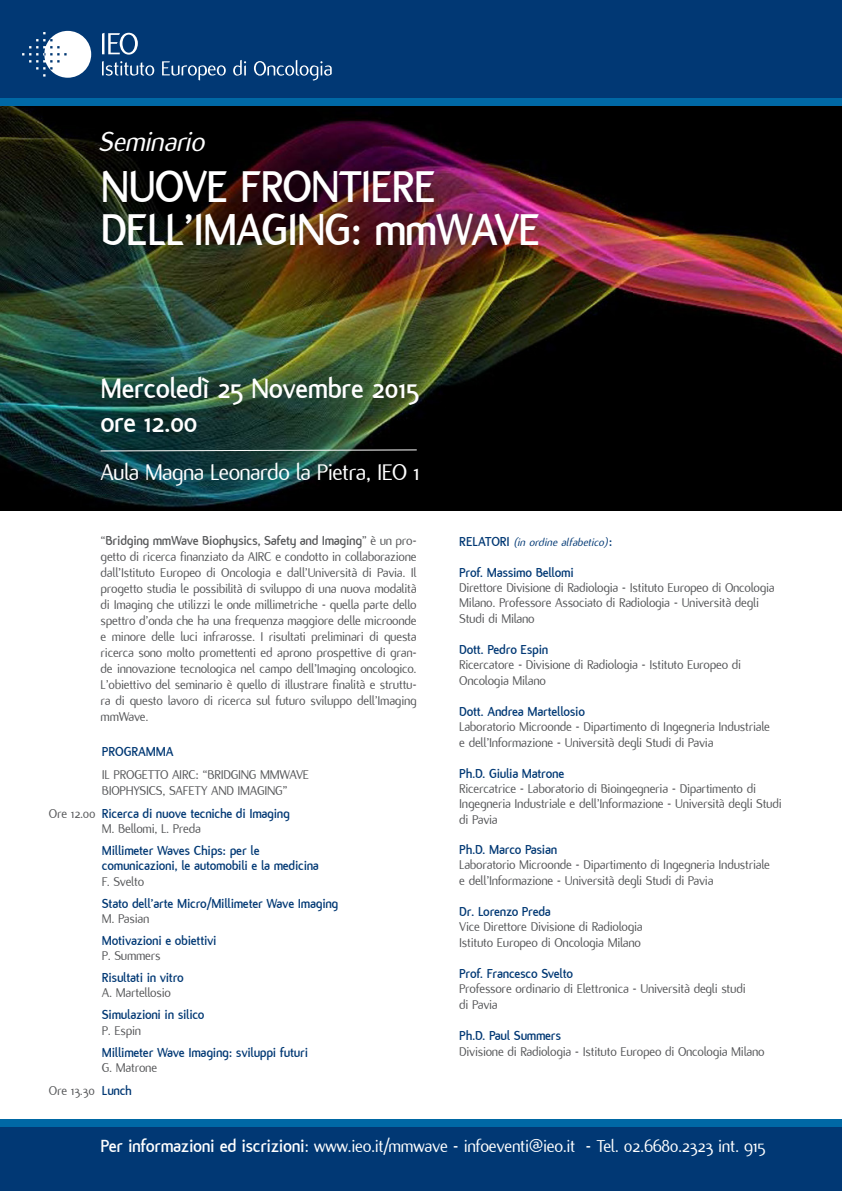
<style>
.page{position:relative;width:842px;height:1191px;background:#fff}
.page>*{position:absolute;margin:0;border:0;box-sizing:border-box;transform-origin:0 0}
.t1{font:700 48px/43px "Flux";letter-spacing:-.03em;color:#fff}
.t2{font:700 30px/33.6px "Flux";letter-spacing:-.02em;color:#fff}
.t3{font:italic 30px "Flux";letter-spacing:-.03em;color:#fff}
.t4{font:25px "Flux";letter-spacing:-.03em;color:#fff}
.t5{font:19px "Flux";letter-spacing:-.02em;color:#fff}
.t6{font:14px/16px "Flux";letter-spacing:-.02em;color:#57585a}
.t7{font:700 14px/15px "Flux";letter-spacing:-.02em;color:#013874}
.t8{font:italic 12px "Flux";letter-spacing:-.01em;color:#013874}
.s1{font-weight:700}
.s2{font-weight:400;color:#57585a}
.s3{font-weight:700;color:#013874}
.s4{font-weight:700;font-style:normal;font-size:14px}
</style>
<div class="page">
<img style="left:0;top:105px;width:842px;height:405px">
<div style="left:0;top:1122px;width:842px;height:69px;background:#013874"></div>
<div style="left:0;top:0;width:842px;height:98px;background:#013874"></div>
<div style="left:0;top:1119px;width:842px;height:7px;background:#0068a5"></div>
<div style="left:0;top:98px;width:842px;height:7px;background:#0068a5"></div>
<svg style="left:100px;top:449px;width:318px;height:3px"></svg>
<svg style="left:22px;top:31px;width:69px;height:47px"></svg>
<svg style="left:102px;top:33px;width:36px;height:22px"></svg>
<svg style="left:102px;top:61px;width:52px;height:15px"></svg>
<svg style="left:162px;top:61px;width:64px;height:19px"></svg>
<svg style="left:233px;top:60px;width:13px;height:16px"></svg>
<svg style="left:254px;top:60px;width:78px;height:20px"></svg>
<h2 class="t3" style="left:101px;top:125px;width:107px">Seminario</h2>
<h1 class="t1" style="left:101px;top:165px;width:442px">NUOVE FRONTIERE<br>DELL’IMAGING: mmWAVE</h1>
<h2 class="t2" style="left:101px;top:372px;width:320px">Mercoledì 25 Novembre 2015 ore 12.00</h2>
<h3 class="t4" style="left:101px;top:458px;width:321px">Aula Magna Leonardo la Pietra, IEO 1</h3>
<p class="t6" style="left:101px;top:533px;width:318px;text-align:justify">“<span class="s1">Bridging mmWave Biophysics, Safety and Imaging</span>” è un pro&shy;getto di ricerca finanziato da AIRC e condotto in collaborazione dall’Istituto Europeo di Oncologia e dall’Università di Pavia. Il progetto studia le possibilità di sviluppo di una nuova modalità di Imaging che utilizzi le onde millimetriche - quella parte dello spettro d’onda che ha una frequenza maggiore delle microonde e minore delle luci infrarosse. I risultati preliminari di questa ricerca sono molto promettenti ed aprono prospettive di gran&shy;de innovazione tecnologica nel campo dell’Imaging oncologico.<br>L’obiettivo del seminario è quello di illustrare finalità e struttu&shy;ra di questo lavoro di ricerca sul futuro sviluppo dell’Imaging mmWave.</p>
<p class="t7" style="left:102px;top:744px;width:73px">PROGRAMMA</p>
<p class="t6" style="left:102px;top:766px;width:48px">Il Progetto</p>
<p class="t6" style="left:102px;top:766px;width:207px;text-indent:70px">Airc: “Bri dging mmWave<br>Biophysics, Safety And Imaging”</p>
<p class="t7" style="left:49px;top:806px;width:242px"><span class="s2">Ore 12.00</span> Ricerca di nuove tecniche di Imaging<br><span class="s2">M</span></p>
<p class="t6" style="left:112px;top:820px;width:91px">. Bellomi, L. Preda</p>
<p class="t7" style="left:102px;top:843px;width:218px">Millimeter Waves Chips: per le comunicazioni, le automobili e la medicina</p>
<p class="t6" style="left:49px;top:873px;width:31px">F</p>
<p class="t6" style="left:107px;top:873px;width:39px">. Svelto</p>
<p class="t7" style="left:102px;top:896px;width:238px">Stato dell’arte Micro/Millimeter Wave Imaging</p>
<p class="t6" style="left:49px;top:910px;width:33px">M</p>
<p class="t6" style="left:112px;top:910px;width:39px">. Pasian</p>
<p class="t7" style="left:102px;top:933px;width:116px">Motivazioni e obiettivi</p>
<p class="t6" style="left:102px;top:947px;width:60px">P. Summers</p>
<p class="t7" style="left:102px;top:970px;width:84px">Risultati in vitro</p>
<p class="t6" style="left:102px;top:984px;width:70px">A. Martellosio</p>
<p class="t7" style="left:102px;top:1007px;width:104px">Simulazioni in silico</p>
<p class="t6" style="left:102px;top:1022px;width:41px">P. Espin</p>
<p class="t7" style="left:102px;top:1045px;width:208px">Millimeter Wave Imaging: sviluppi futuri</p>
<p class="t6" style="left:49px;top:1059px;width:31px">G</p>
<p class="t6" style="left:49px;top:1056px;width:110px;line-height:23px;text-indent:60px">. Matrone<br>Ore 13.30 <span class="s3">Lunch</span></p>
<p class="t8" style="left:459px;top:536px;width:155px"><span class="s4">RELATORI</span> (in ordine alfabetico)<span class="s4">:</span></p>
<p class="t7" style="left:459px;top:565px;width:116px">Prof. Massimo Bellomi</p>
<p class="t6" style="left:459px;top:580px;width:317px;line-height:15.5px">Direttore Divisione di Radiologia - Istituto Europeo di Oncologia<br>Milano. Professore Associato di Radiologia - Università degli<br>Studi di Milano</p>
<p class="t7" style="left:459px;top:642px;width:90px">Dott. Pedro Espin</p>
<p class="t6" style="left:459px;top:657px;width:283px">Ricercatore - Divisione di Radiologia - Istituto Europeo di<br>Oncologia Milano</p>
<p class="t7" style="left:459px;top:704px;width:127px">Dott. Andrea Martellosio</p>
<p class="t6" style="left:459px;top:719px;width:312px">Laboratorio Microonde - Dipartimento di Ingegneria Industriale e dell’Informazione - Università degli Studi di Pavia</p>
<p class="t7" style="left:459px;top:766px;width:107px">Ph.D. Giulia Matrone</p>
<p class="t6" style="left:459px;top:781px;width:324px;line-height:15.5px">Ricercatrice - Laboratorio di Bioingegneria - Dipartimento di<br>Ingegneria Industriale e dell’Informazione - Università degli Studi di Pavia</p>
<p class="t7" style="left:459px;top:842px;width:99px">Ph.D. Marco Pasian</p>
<p class="t6" style="left:459px;top:857px;width:312px">Laboratorio Microonde - Dipartimento di Ingegneria Industriale e dell’Informazione - Università degli Studi di Pavia</p>
<p class="t7" style="left:459px;top:904px;width:93px">Dr. Lorenzo Preda</p>
<p class="t6" style="left:459px;top:919px;width:185px">Vice Direttore Divisione di Radiologia<br>Istituto Europeo di Oncologia Milano</p>
<p class="t7" style="left:459px;top:966px;width:115px">Prof. Francesco Svelto</p>
<p class="t6" style="left:459px;top:981px;width:288px">Professore ordinario di Elettronica - Università degli studi di Pavia</p>
<p class="t7" style="left:459px;top:1028px;width:103px">Ph.D. Paul Summers</p>
<p class="t6" style="left:459px;top:1044px;width:307px">Divisione di Radiologia - Istituto Europeo di Oncologia Milano</p>
<h3 class="t5" style="left:101px;top:1136px;width:666px"><span class="s1">Per informazioni ed iscrizioni</span>: www.ieo.it/mmwave - infoeventi@ieo.it - Tel. 02.6680.2323 int. 915</h3>
</div>
